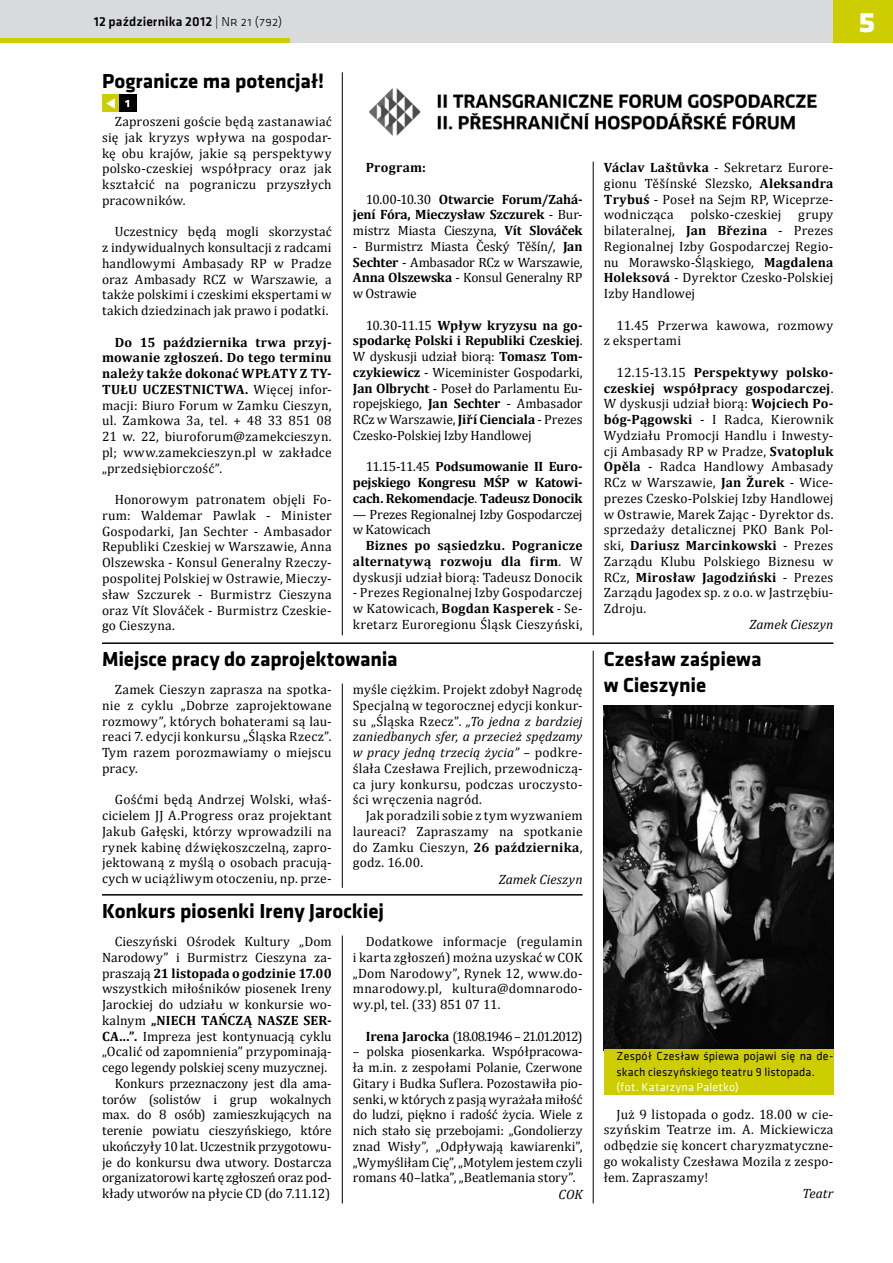
<style>
.page{position:relative;width:893px;height:1263px;background:#fff}
.page>*{position:absolute;margin:0;border:0;box-sizing:border-box;transform-origin:0 0}
.t1{font:700 21px/25.2px "Klavika";letter-spacing:-.005em;color:#000}
.t2{font:13.5px/15.8px "Cambria";letter-spacing:.005em;color:#000;text-align:justify}
.t3{font:700 13.5px/15.8px "Cambria";color:#000;text-align:justify}
.t4{font:13.5px/15.8px "Cambria";letter-spacing:-.015em;color:#000}
.t5{font:13.5px "Cambria";letter-spacing:-.09em;color:#000}
.t6{font:italic 13.5px "Cambria";letter-spacing:.005em;color:#000}
.t7{font:500 13.5px "Klavika";letter-spacing:.01em;color:#000}
.t8{font:700 13.5px "Cambria";letter-spacing:.02em;color:#000}
.t9{font:12px/15.8px "Klavika";letter-spacing:.015em;color:#000}
.t10{font:12px "Klavika";letter-spacing:.02em;color:#fff}
.s1{font-weight:300}
.s2{font-weight:700}
.s3{font-weight:400}
.s4{font-style:italic}
</style>
<div class="page">
<div style="left:0;top:0;width:893px;height:43px;background:#d9dadb"></div>
<div style="left:833px;top:0;width:60px;height:43px;background:#cdcd01"></div>
<div style="left:0;top:38px;width:289px;height:5px;background:#cdcd01"></div>
<img style="left:368px;top:88px;width:449px;height:48px">
<div style="left:102px;top:95px;width:17px;height:17px;background:#cdcd01"></div>
<svg style="left:106px;top:98px;width:9px;height:11px"></svg>
<div style="left:119px;top:95px;width:17px;height:17px;background:#000"></div>
<svg style="left:125px;top:100px;width:4px;height:7px"></svg>
<hr style="left:102px;top:642px;width:731px;height:2px;background:#000">
<img style="left:604px;top:706px;width:229px;height:343px">
<div style="left:604px;top:1049px;width:229px;height:46px;background:#cdcd01"></div>
<hr style="left:102px;top:894px;width:481px;height:1px;background:#000">
<hr style="left:342px;top:72px;width:1px;height:563px;background:#000">
<hr style="left:593px;top:162px;width:1px;height:473px;background:#000">
<hr style="left:593px;top:651px;width:1px;height:552px;background:#000">
<hr style="left:342px;top:684px;width:1px;height:204px;background:#000">
<hr style="left:342px;top:935px;width:1px;height:268px;background:#000">
<p class="t7" style="left:94px;top:13px;width:190px">12 października 2012 <span class="s1">| Nr 21 (792)</span></p>
<h1 class="t1" style="left:102px;top:68px;width:224px">Pogranicze ma potencjał!</h1>
<p class="t2" style="left:102px;top:114px;width:231px;text-indent:13px">Zaproszeni goście będą zastanawiać się jak kryzys wpływa na gospodar&shy;kę obu krajów, jakie są perspektywy polsko-czeskiej współpracy oraz jak kształcić na pograniczu przyszłych pracowników.</p>
<p class="t2" style="left:102px;top:224px;width:231px;text-indent:13px">Uczestnicy będą mogli skorzystać z indywidualnych konsultacji z radcami handlowymi Ambasady RP w Pradze oraz Ambasady RCZ w Warszawie, a także polskimi i czeskimi ekspertami w takich dziedzinach jak prawo i podatki.</p>
<p class="t2" style="left:102px;top:334px;width:231px;text-indent:13px"><span class="s2">Do 15 października trwa przyj&shy;mowanie zgłoszeń. Do tego terminu należy także dokonać WPŁATY Z TY-TUŁU UCZESTNICTWA.</span> Więcej infor&shy;macji: Biuro Forum w Zamku Cieszyn, ul. Zamkowa 3a, tel. + 48 33 851 08<br>21 w. 22, biuroforum@zamekcieszyn. pl; www.zamekcieszyn.pl w zakładce „przedsiębiorczość”.</p>
<p class="t2" style="left:102px;top:492px;width:231px;text-indent:13px">Honorowym patronatem objęli Fo&shy;rum: Waldemar Pawlak - Minister Gospodarki, Jan Sechter - Ambasador Republiki Czeskiej w Warszawie, Anna Olszewska - Konsul Generalny Rzeczy&shy;pospolitej Polskiej w Ostrawie, Mieczy&shy;sław Szczurek - Burmistrz Cieszyna oraz Vít Slováček - Burmistrz Czeskie&shy;go Cieszyna.</p>
<p class="t8" style="left:366px;top:159px;width:62px">Program:</p>
<p class="t3" style="left:353px;top:191px;width:231px;text-indent:13px"><span class="s3">10.00-10.30</span> Otwarcie Forum/Zahá&shy;jení Fóra, Mieczysław Szczurek <span class="s3">- Bur&shy;mistrz Miasta Cieszyna,</span> Vít Slováček</p>
<p class="t2" style="left:353px;top:238px;width:231px">- Burmistrz Miasta Český Těšín/, <span class="s2">Jan Sechter</span> - Ambasador RCz w Warszawie, <span class="s2">Anna Olszewska</span> - Konsul Generalny RP w Ostrawie</p>
<p class="t2" style="left:353px;top:317px;width:231px;text-indent:13px">10.30-11.15 <span class="s2">Wpływ kryzysu na go&shy;spodarkę Polski i Republiki Czeskiej</span>.<br>W dyskusji udział biorą: <span class="s2">Tomasz Tom&shy;czykiewicz</span> - Wiceminister Gospodarki, <span class="s2">Jan Olbrycht</span> - Poseł do Parlamentu Eu&shy;ropejskiego, <span class="s2">Jan Sechter</span> - Ambasador RCz w Warszawie, <span class="s2">Jiří Cienciala</span> - Prezes Czesko-Polskiej Izby Handlowej</p>
<p class="t3" style="left:353px;top:459px;width:231px;text-indent:13px"><span class="s3">11.15-11.45</span> Podsumowanie II Euro&shy;pejskiego Kongresu MŚP w Katowi&shy;cach. Rekomendacje<span class="s3">.</span> Tadeusz Donocik</p>
<p class="t4" style="left:353px;top:506px;width:231px">— Prezes Regionalnej Izby Gospodarczej w Katowicach</p>
<p class="t3" style="left:353px;top:537px;width:231px;text-indent:13px">Biznes po sąsiedzku. Pogranicze alternatywą rozwoju dla firm<span class="s3">. W dyskusji udział biorą: Tadeusz Donocik</span></p>
<p class="t2" style="left:353px;top:585px;width:231px">- Prezes Regionalnej Izby Gospodarczej w Katowicach, <span class="s2">Bogdan Kasperek</span> - Se&shy;kretarz Euroregionu Śląsk Cieszyński,</p>
<h1 class="t1" style="left:102px;top:646px;width:297px">Miejsce pracy do zaprojektowania</h1>
<p class="t2" style="left:102px;top:681px;width:231px;text-indent:13px">Zamek Cieszyn zaprasza na spotka&shy;nie z cyklu „Dobrze zaprojektowane rozmowy”, których bohaterami są lau&shy;reaci 7. edycji konkursu „Śląska Rzecz”.<br>Tym razem porozmawiamy o miejscu pracy.</p>
<p class="t2" style="left:102px;top:792px;width:231px;text-indent:13px">Gośćmi będą Andrzej Wolski, właś&shy;cicielem JJ A.Progress oraz projektant Jakub Gałęski, którzy wprowadzili na rynek kabinę dźwiękoszczelną, zapro&shy;jektowaną z myślą o osobach pracują&shy;cych w uciążliwym otoczeniu, np. prze-</p>
<p class="t2" style="left:353px;top:681px;width:231px">myśle ciężkim. Projekt zdobył Nagrodę Specjalną w tegorocznej edycji konkur&shy;su „Śląska Rzecz”. <span class="s4">„To jedna z bardziej zaniedbanych sfer, a przecież spędzamy w pracy jedną trzecią życia”</span> – podkre&shy;ślała Czesława Frejlich, przewodniczą&shy;ca jury konkursu, podczas uroczysto&shy;ści wręczenia nagród.</p>
<p class="t2" style="left:353px;top:807px;width:231px;text-indent:13px">Jak poradzili sobie z tym wyzwaniem laureaci? Zapraszamy na spotkanie do Zamku Cieszyn, <span class="s2">26 października</span>, godz. 16.00.</p>
<p class="t6" style="left:499px;top:871px;width:85px">Zamek Cieszyn</p>
<h1 class="t1" style="left:102px;top:898px;width:284px">Konkurs piosenki Ireny Jarockiej</h1>
<p class="t2" style="left:353px;top:933px;width:231px;text-indent:13px">Dodatkowe informacje (regulamin i karta zgłoszeń) można uzyskać w COK „Dom Narodowy”, Rynek 12, www.do&shy;mnarodowy.pl, kultura@domnarodo&shy;wy.pl, tel. (33) 851 07 11.</p>
<p class="t5" style="left:366px;top:1028px;width:218px"><span class="s2">Irena Jarocka</span> (18.08.1946 – 21.01.2012)</p>
<p class="t2" style="left:353px;top:1044px;width:231px">– polska piosenkarka. Współpracowa&shy;ła m.in. z zespołami Polanie, Czerwone Gitary i Budka Suflera. Pozostawiła pio&shy;senki, w których z pasją wyrażała miłość do ludzi, piękno i radość życia. Wiele z nich stało się przebojami: „Gondolierzy znad Wisły”, „Odpływają kawiarenki”, „Wymyśliłam Cię”, „Motylem jestem czyli romans 40–latka”, „Beatlemania story”.</p>
<p class="t6" style="left:559px;top:1186px;width:25px">COK</p>
<p class="t2" style="left:115px;top:933px;width:218px">Cieszyński Ośrodek Kultury „Dom</p>
<p class="t2" style="left:102px;top:949px;width:231px">Narodowy” i Burmistrz Cieszyna za-</p>
<p class="t3" style="left:102px;top:965px;width:231px"><span class="s3">praszają</span> 21 listopada o godzinie 17.00</p>
<p class="t2" style="left:102px;top:981px;width:231px">wszystkich miłośników piosenek Ireny</p>
<p class="t2" style="left:102px;top:996px;width:231px">Jarockiej do udziału w konkursie wo-</p>
<p class="t3" style="left:102px;top:1012px;width:231px"><span class="s3">kalnym</span> „NIECH TAŃCZĄ NASZE SER-</p>
<p class="t2" style="left:102px;top:1028px;width:231px"><span class="s2">CA...”.</span> Impreza jest kontynuacją cyklu</p>
<p class="t2" style="left:102px;top:1044px;width:231px">„Ocalić od zapomnienia” przypominają-</p>
<p class="t2" style="left:102px;top:1059px;width:227px">cego legendy polskiej sceny muzycznej.</p>
<p class="t2" style="left:115px;top:1075px;width:218px">Konkurs przeznaczony jest dla ama-</p>
<p class="t2" style="left:102px;top:1091px;width:231px">torów (solistów i grup wokalnych</p>
<p class="t2" style="left:102px;top:1107px;width:231px">max. do 8 osób) zamieszkujących na</p>
<p class="t2" style="left:102px;top:1122px;width:231px">terenie powiatu cieszyńskiego, które</p>
<p class="t2" style="left:102px;top:1138px;width:231px">ukończyły 10 lat. Uczestnik przygotowu-</p>
<p class="t2" style="left:102px;top:1154px;width:231px">je do konkursu dwa utwory. Dostarcza</p>
<p class="t2" style="left:102px;top:1170px;width:231px">organizatorowi kartę zgłoszeń oraz pod-</p>
<p class="t2" style="left:102px;top:1185px;width:230px">kłady utworów na płycie CD (do 7.11.12)</p>
<p class="t2" style="left:604px;top:160px;width:231px"><span class="s2">Václav Laštůvka</span> - Sekretarz Eurore&shy;gionu Těšínské Slezsko, <span class="s2">Aleksandra Trybuś</span> - Poseł na Sejm RP, Wiceprze&shy;wodnicząca polsko-czeskiej grupy bilateralnej, <span class="s2">Jan Březina</span> - Prezes Regionalnej Izby Gospodarczej Regio&shy;nu Morawsko-Śląskiego, <span class="s2">Magdalena Holeksová</span> - Dyrektor Czesko-Polskiej Izby Handlowej</p>
<p class="t2" style="left:604px;top:317px;width:231px;text-indent:13px">11.45 Przerwa kawowa, rozmowy z ekspertami</p>
<p class="t2" style="left:604px;top:364px;width:231px;text-indent:13px">12.15-13.15 <span class="s2">Perspektywy polsko&shy;czeskiej współpracy gospodarczej</span>.<br>W dyskusji udział biorą: <span class="s2">Wojciech Po&shy;bóg-Pągowski</span> - I Radca, Kierownik Wydziału Promocji Handlu i Inwesty&shy;cji Ambasady RP w Pradze, <span class="s2">Svatopluk Opěla</span> - Radca Handlowy Ambasady RCz w Warszawie, <span class="s2">Jan Žurek</span> - Wice&shy;prezes Czesko-Polskiej Izby Handlowej w Ostrawie, Marek Zając - Dyrektor ds. sprzedaży detalicznej PKO Bank Pol&shy;ski, <span class="s2">Dariusz Marcinkowski</span> - Prezes Zarządu Klubu Polskiego Biznesu w RCz, <span class="s2">Mirosław Jagodziński</span> - Prezes Zarządu Jagodex sp. z o.o. w Jastrzębiu-Zdroju.</p>
<p class="t6" style="left:749px;top:616px;width:85px">Zamek Cieszyn</p>
<h1 class="t1" style="left:604px;top:646px;width:159px">Czesław zaśpiewa w Cieszynie</h1>
<p class="t9" style="left:617px;top:1048px;width:218px">Zespół Czesław śpiewa pojawi się na de&shy;skach cieszyńskiego teatru 9 listopada.</p>
<p class="t10" style="left:617px;top:1079px;width:124px">(fot. Katarzyna Paletko)</p>
<p class="t2" style="left:604px;top:1106px;width:231px;text-indent:13px">Już 9 listopada o godz. 18.00 w cie&shy;szyńskim Teatrze im. A. Mickiewicza odbędzie się koncert charyzmatyczne&shy;go wokalisty Czesława Mozila z zespo&shy;łem. Zapraszamy!</p>
<p class="t6" style="left:802px;top:1185px;width:32px">Teatr</p>
</div>
